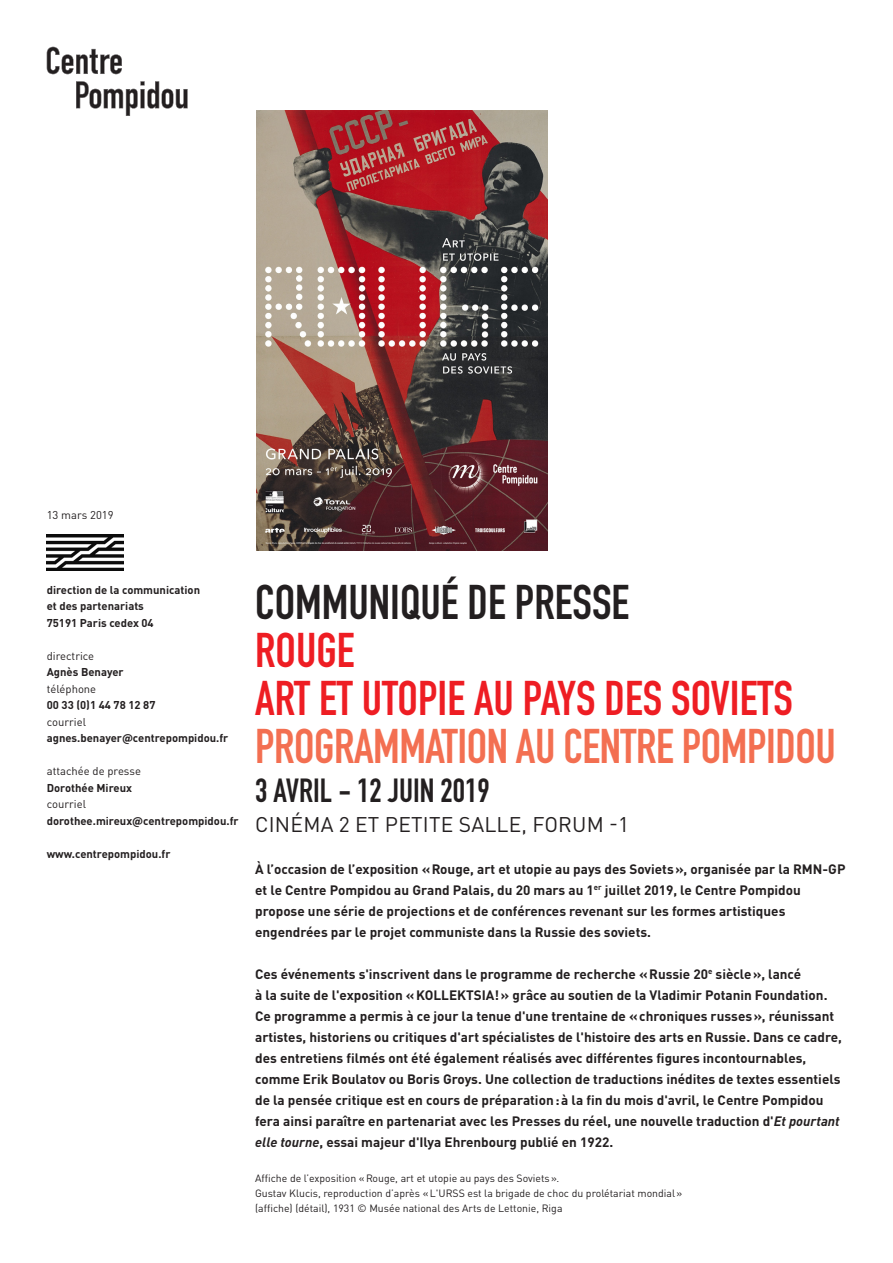
<style>
.page{position:relative;width:893px;height:1263px;background:#fff}
.page>*{position:absolute;margin:0;border:0;box-sizing:border-box;transform-origin:0 0}
.t1{font:48px "DIN Engschrift Std";color:#ee1d23}
.t2{font:48px "DIN Engschrift Std";letter-spacing:-.01em;color:#f36f51}
.t3{font:48px "DIN Engschrift Std";color:#231f20}
.t4{font:33px "DIN Engschrift Std";color:#231f20}
.t5{font:21px "DINOT";letter-spacing:.01em;color:#231f20}
.t6{font:700 13.5px/21px "DINOT";color:#231f20}
.info_bold{font:700 11.25px "DINOT";color:#231f20}
.info_regul{font:11.25px "DINOT";color:#231f20}
.info_bold-2{font:10.5px "DINOT";color:#231f20}
.s1{font-style:italic}
</style>
<div class="page">
<img style="left:47px;top:534px;width:76px;height:36px">
<svg style="left:47px;top:47px;width:75px;height:27px"></svg>
<svg style="left:76px;top:81px;width:112px;height:35px"></svg>
<img style="left:256px;top:110px;width:291px;height:440px">
<p class="info_regul" style="left:47px;top:508px;width:68px">13 mars 2019</p>
<p class="info_bold" style="left:47px;top:582px;width:155px">direction de la communication</p>
<p class="info_bold" style="left:47px;top:599px;width:99px">et des partenariats</p>
<p class="info_bold" style="left:47px;top:615px;width:108px">75191 Paris cedex 04</p>
<p class="info_regul" style="left:47px;top:649px;width:49px">directrice</p>
<p class="info_bold" style="left:47px;top:665px;width:78px">Agnès Benayer</p>
<p class="info_regul" style="left:47px;top:682px;width:51px">téléphone</p>
<p class="info_bold" style="left:47px;top:698px;width:110px">00 33 (0)1 44 78 12 87</p>
<p class="info_regul" style="left:47px;top:715px;width:41px">courriel</p>
<p class="info_bold" style="left:47px;top:731px;width:183px">agnes.benayer@centrepompidou.fr</p>
<p class="info_regul" style="left:47px;top:764px;width:96px">attachée de presse</p>
<p class="info_bold" style="left:47px;top:780px;width:87px">Dorothée Mireux</p>
<p class="info_regul" style="left:47px;top:797px;width:41px">courriel</p>
<p class="info_bold" style="left:47px;top:813px;width:193px">dorothee.mireux@centrepompidou.fr</p>
<p class="info_bold" style="left:47px;top:846px;width:125px">www.centrepompidou.fr</p>
<p class="t3" style="left:255px;top:574px;width:376px">COMMUNIQUÉ DE PRESSE</p>
<p class="t1" style="left:255px;top:622px;width:101px">ROUGE</p>
<p class="t1" style="left:255px;top:670px;width:539px">ART ET UTOPIE AU PAYS DES SOVIETS</p>
<p class="t2" style="left:255px;top:718px;width:582px">PROGRAMMATION AU CENTRE POMPIDOU</p>
<p class="t4" style="left:255px;top:771px;width:236px">3 AVRIL - 12 JUIN 2019</p>
<p class="t5" style="left:255px;top:811px;width:375px">CINÉMA 2 ET PETITE SALLE, FORUM -1</p>
<p class="t6" style="left:255px;top:858px;width:592px">À l’occasion de l’exposition «Rouge, art et utopie au pays des Soviets», organisée par la RMN-GP</p>
<p class="t6" style="left:255px;top:879px;width:547px">et le Centre Pompidou au Grand Palais, du 20 mars au 1<sup>er</sup> juillet 2019, le Centre Pompidou</p>
<p class="t6" style="left:255px;top:900px;width:532px">propose une série de projections et de conférences revenant sur les formes artistiques</p>
<p class="t6" style="left:255px;top:921px;width:397px">engendrées par le projet communiste dans la Russie des soviets.</p>
<p class="t6" style="left:255px;top:963px;width:548px">Ces événements s'inscrivent dans le programme de recherche «Russie 20<sup>e</sup> siècle», lancé</p>
<p class="t6" style="left:255px;top:984px;width:588px">à la suite de l'exposition «KOLLEKTSIA!» grâce au soutien de la Vladimir Potanin Foundation.<br>Ce programme a permis à ce jour la tenue d'une trentaine de «chroniques russes», réunissant artistes, historiens ou critiques d'art spécialistes de l'histoire des arts en Russie. Dans ce cadre, des entretiens filmés ont été également réalisés avec différentes figures incontournables, comme Erik Boulatov ou Boris Groys. Une collection de traductions inédites de textes essentiels de la pensée critique est en cours de préparation:à la fin du mois d'avril, le Centre Pompidou fera ainsi paraître en partenariat avec les Presses du réel, une nouvelle traduction d'<span class="s1">Et pourtant elle tourne</span>, essai majeur d'Ilya Ehrenbourg publié en 1922.</p>
<p class="info_bold-2" style="left:255px;top:1172px;width:306px">Affiche de l’exposition «Rouge, art et utopie au pays des Soviets».</p>
<p class="info_bold-2" style="left:255px;top:1187px;width:429px">Gustav Klucis, reproduction d’après «L'URSS est la brigade de choc du prolétariat mondial»</p>
<p class="info_bold-2" style="left:255px;top:1202px;width:309px">(affiche) (détail), 1931 © Musée national des Arts de Lettonie, Riga</p>
</div>
